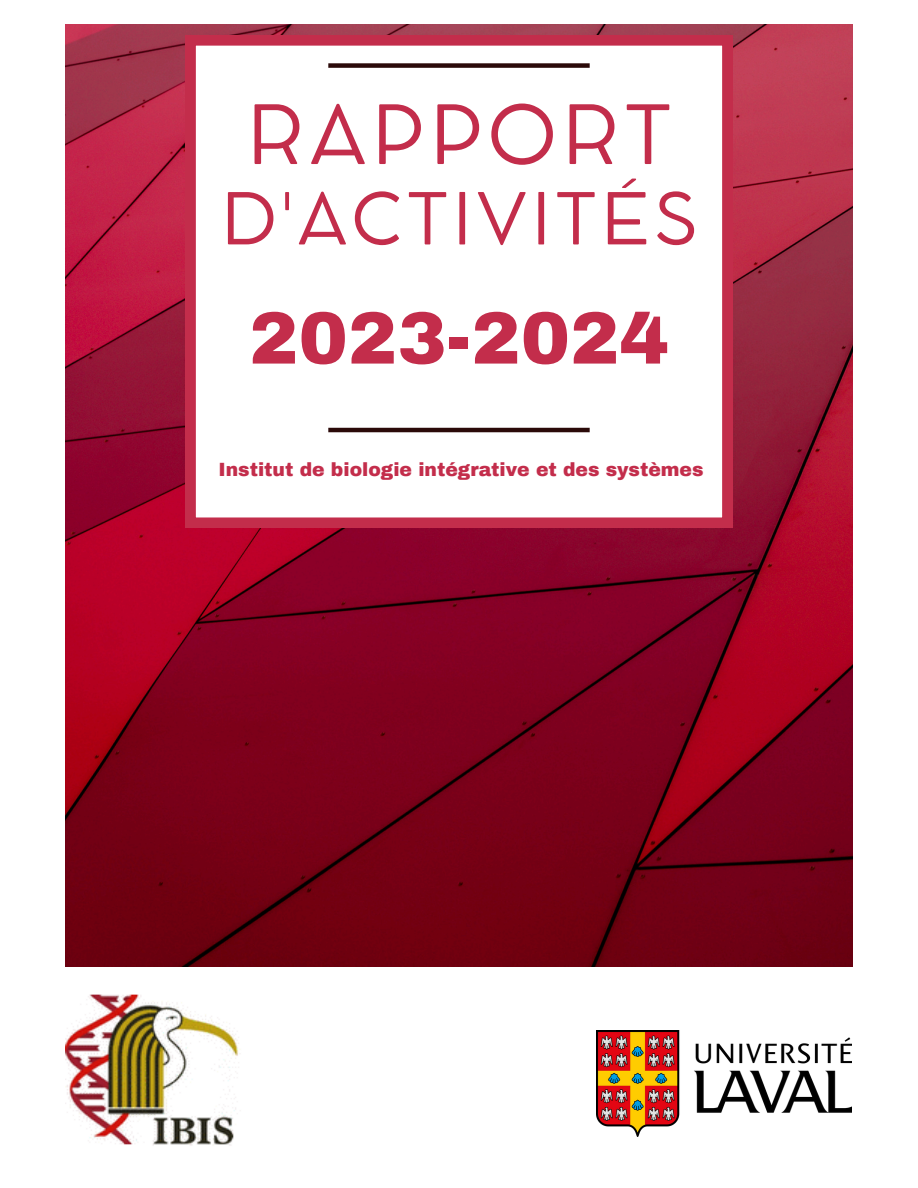
<style>
.page{position:relative;width:918px;height:1188px;background:#fff}
.page>*{position:absolute;margin:0;border:0;box-sizing:border-box;transform-origin:0 0}
.t1{font:80.4px "Cocomat Pro";letter-spacing:.05em;color:#c32d4b}
.t2{font:900 74.1px "Archivo";color:#c32d4b}
.t3{font:70.5px "Cocomat Pro";letter-spacing:.05em;color:#c32d4b}
.t4{font:900 18.75px "Archivo";color:#c32d4b}
</style>
<div class="page">
<img style="left:66px;top:24px;width:786px;height:943px">
<svg style="left:186px;top:36px;width:546px;height:491px"></svg>
<hr style="left:328px;top:428px;width:262px;height:4px;background:#2b0a09">
<div style="left:328px;top:63px;width:262px;height:5px;background:#2b0a09"></div>
<img style="left:66px;top:994px;width:175px;height:152px">
<img style="left:596px;top:1031px;width:256px;height:105px">
<p class="t1" style="left:246px;top:104px;width:427px">RAPPORT</p>
<p class="t3" style="left:221px;top:192px;width:479px">D'ACTIVITÉS</p>
<p class="t2" style="left:249px;top:299px;width:421px">2023-2024</p>
<p class="t4" style="left:219px;top:459px;width:487px">Institut de biologie intégrative et des systèmes</p>
</div>
